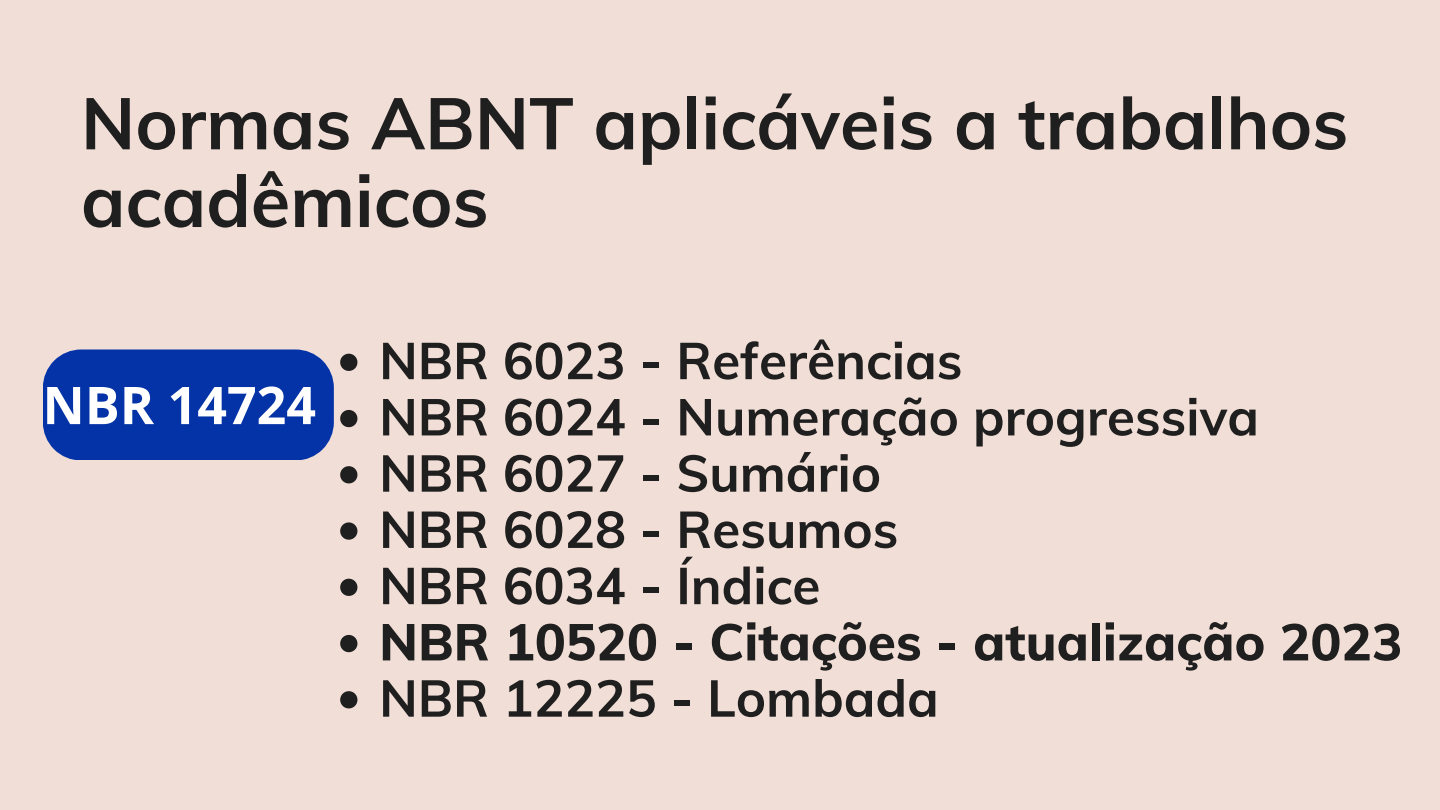
<style>
.page{position:relative;width:1440px;height:810px;background:#f1dfd7}
.page>*{position:absolute;margin:0;border:0;box-sizing:border-box;transform-origin:0 0}
.t1{font:700 72px/77.7px "Muli";color:#201f1f}
.t2{font:700 52px "Open Sans";color:#fff}
.t3{font:700 51.2px "Muli";color:#201f1f}
.t4{font:800 51.2px "Muli";color:#201f1f}
</style>
<div class="page">
<svg style="left:340px;top:354px;width:17px;height:17px"></svg>
<svg style="left:340px;top:410px;width:17px;height:17px"></svg>
<svg style="left:340px;top:466px;width:17px;height:17px"></svg>
<svg style="left:340px;top:522px;width:17px;height:18px"></svg>
<svg style="left:340px;top:579px;width:17px;height:17px"></svg>
<svg style="left:340px;top:635px;width:17px;height:17px"></svg>
<svg style="left:340px;top:691px;width:17px;height:17px"></svg>
<div style="left:43px;top:350px;width:291px;height:110px;background:#0433a7"></div>
<p class="t1" style="left:81px;top:83px;width:1269px">Normas ABNT aplicáveis a trabalhos acadêmicos</p>
<p class="t2" style="left:43px;top:369px;width:275px">NBR 14724</p>
<p class="t3" style="left:379px;top:328px;width:585px">NBR 6023 - Referências</p>
<p class="t3" style="left:379px;top:384px;width:881px">NBR 6024 - Numeração progressiva</p>
<p class="t3" style="left:379px;top:440px;width:503px">NBR 6027 - Sumário</p>
<p class="t3" style="left:379px;top:496px;width:521px">NBR 6028 - Resumos</p>
<p class="t3" style="left:379px;top:553px;width:443px">NBR 6034 - Índice</p>
<p class="t4" style="left:379px;top:609px;width:1025px">NBR 10520 - Citações - atualização 2023</p>
<p class="t3" style="left:379px;top:665px;width:561px">NBR 12225 - Lombada</p>
</div>
